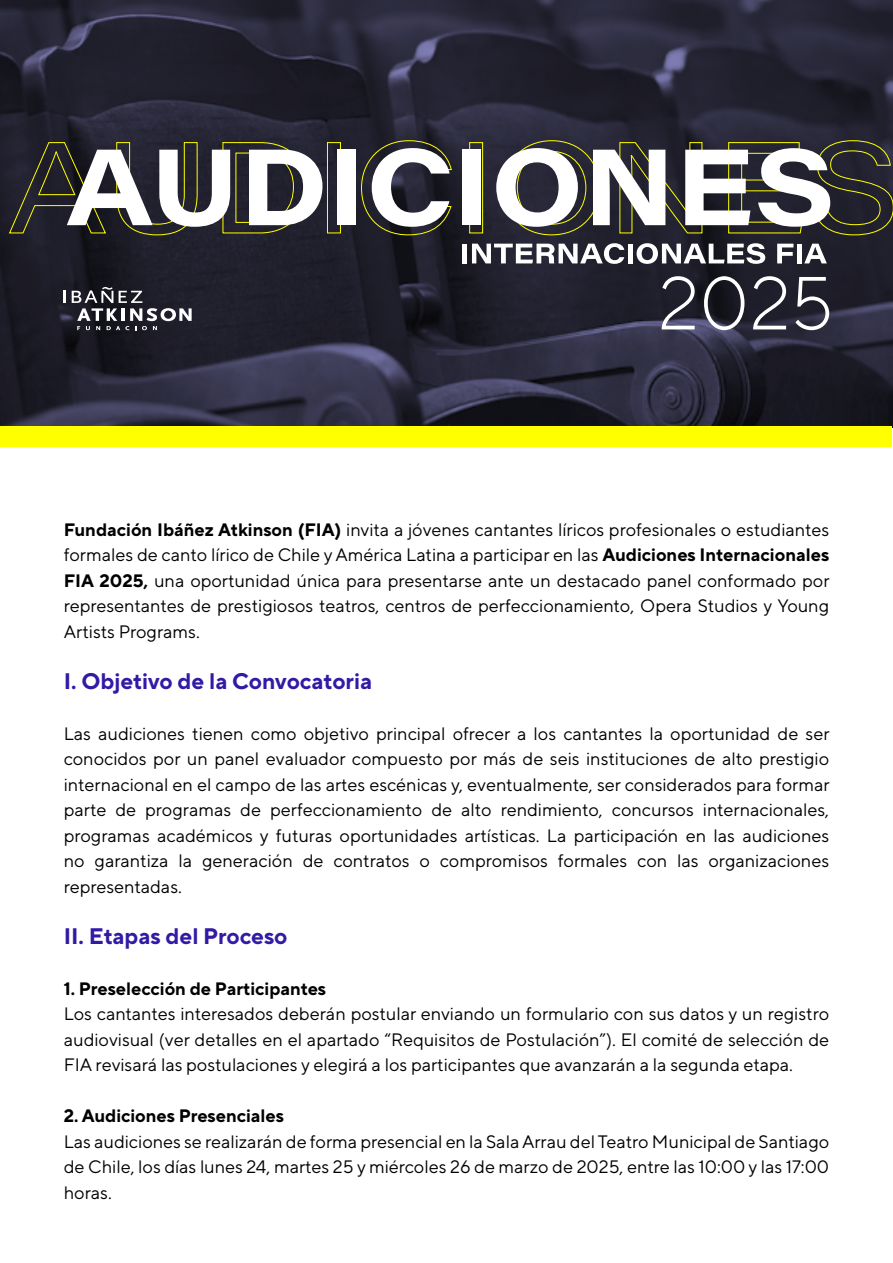
<style>
.page{position:relative;width:893px;height:1263px;background:#fff}
.page>*{position:absolute;margin:0;border:0;box-sizing:border-box;transform-origin:0 0}
.t1{font:700 22.5px "TT Norms Pro";color:#331aa6}
.t2{font:18px/25.5px "TT Norms Pro";color:#000;text-align:justify}
.t3{font:700 18px "TT Norms Pro";color:#000}
.s1{font-weight:700}
</style>
<div class="page">
<svg style="left:0;top:0;width:893px;height:427px;background:#252535"></svg>
<svg style="left:9px;top:140px;width:884px;height:96px;background:#31302d"></svg>
<svg style="left:67px;top:150px;width:86px;height:75px"></svg>
<svg style="left:159px;top:150px;width:71px;height:77px"></svg>
<svg style="left:249px;top:150px;width:73px;height:75px"></svg>
<div style="left:338px;top:150px;width:18px;height:75px;background:#fff"></div>
<svg style="left:372px;top:148px;width:78px;height:79px"></svg>
<div style="left:462px;top:150px;width:18px;height:75px;background:#fff"></div>
<svg style="left:496px;top:148px;width:82px;height:79px"></svg>
<svg style="left:593px;top:150px;width:72px;height:75px"></svg>
<svg style="left:685px;top:150px;width:65px;height:75px"></svg>
<svg style="left:758px;top:148px;width:72px;height:79px"></svg>
<div style="left:462px;top:244px;width:5px;height:19px;background:#fff"></div>
<svg style="left:472px;top:243px;width:152px;height:21px"></svg>
<hr style="left:628px;top:244px;width:4px;height:19px;background:#fff">
<svg style="left:637px;top:243px;width:128px;height:21px"></svg>
<svg style="left:777px;top:244px;width:16px;height:19px"></svg>
<div style="left:797px;top:244px;width:5px;height:19px;background:#fff"></div>
<svg style="left:804px;top:244px;width:23px;height:19px"></svg>
<svg style="left:662px;top:276px;width:33px;height:53px"></svg>
<svg style="left:704px;top:276px;width:40px;height:54px"></svg>
<svg style="left:753px;top:276px;width:33px;height:53px"></svg>
<svg style="left:795px;top:277px;width:34px;height:53px"></svg>
<svg style="left:64px;top:291px;width:2px;height:12px"></svg>
<svg style="left:72px;top:287px;width:120px;height:43px;background:#4a4a52"></svg>
<div style="left:1px;top:426px;width:891px;height:20px;background:#ff0"></div>
<p class="t2" style="left:64px;top:516px;width:767px"><span class="s1">Fundación Ibáñez Atkinson (FIA)</span> invita a jóvenes cantantes líricos profesionales o estudiantes formales de canto lírico de Chile y América Latina a participar en las <span class="s1">Audiciones Internacionales FIA 2025,</span> una oportunidad única para presentarse ante un destacado panel conformado por representantes de prestigiosos teatros, centros de perfeccionamiento, Opera Studios y Young Artists Programs.</p>
<p class="t1" style="left:64px;top:666px;width:310px">I. Objetivo de la Convocatoria</p>
<p class="t2" style="left:64px;top:720px;width:767px">Las audiciones tienen como objetivo principal ofrecer a los cantantes la oportunidad de ser conocidos por un panel evaluador compuesto por más de seis instituciones de alto prestigio internacional en el campo de las artes escénicas y, eventualmente, ser considerados para formar parte de programas de perfeccionamiento de alto rendimiento, concursos internacionales, programas académicos y futuras oportunidades artísticas. La participación en las audiciones no garantiza la generación de contratos o compromisos formales con las organizaciones representadas.</p>
<p class="t1" style="left:64px;top:921px;width:225px">II. Etapas del Proceso</p>
<p class="t3" style="left:64px;top:976px;width:264px">1. Preselección de Participantes</p>
<p class="t2" style="left:64px;top:1000px;width:767px">Los cantantes interesados deberán postular enviando un formulario con sus datos y un registro audiovisual (ver detalles en el apartado “Requisitos de Postulación”). El comité de selección de FIA revisará las postulaciones y elegirá a los participantes que avanzarán a la segunda etapa.</p>
<p class="t3" style="left:64px;top:1104px;width:222px">2. Audiciones Presenciales</p>
<p class="t2" style="left:64px;top:1128px;width:767px">Las audiciones se realizarán de forma presencial en la Sala Arrau del Teatro Municipal de Santiago de Chile, los días lunes 24, martes 25 y miércoles 26 de marzo de 2025, entre las 10:00 y las 17:00 horas.</p>
</div>
